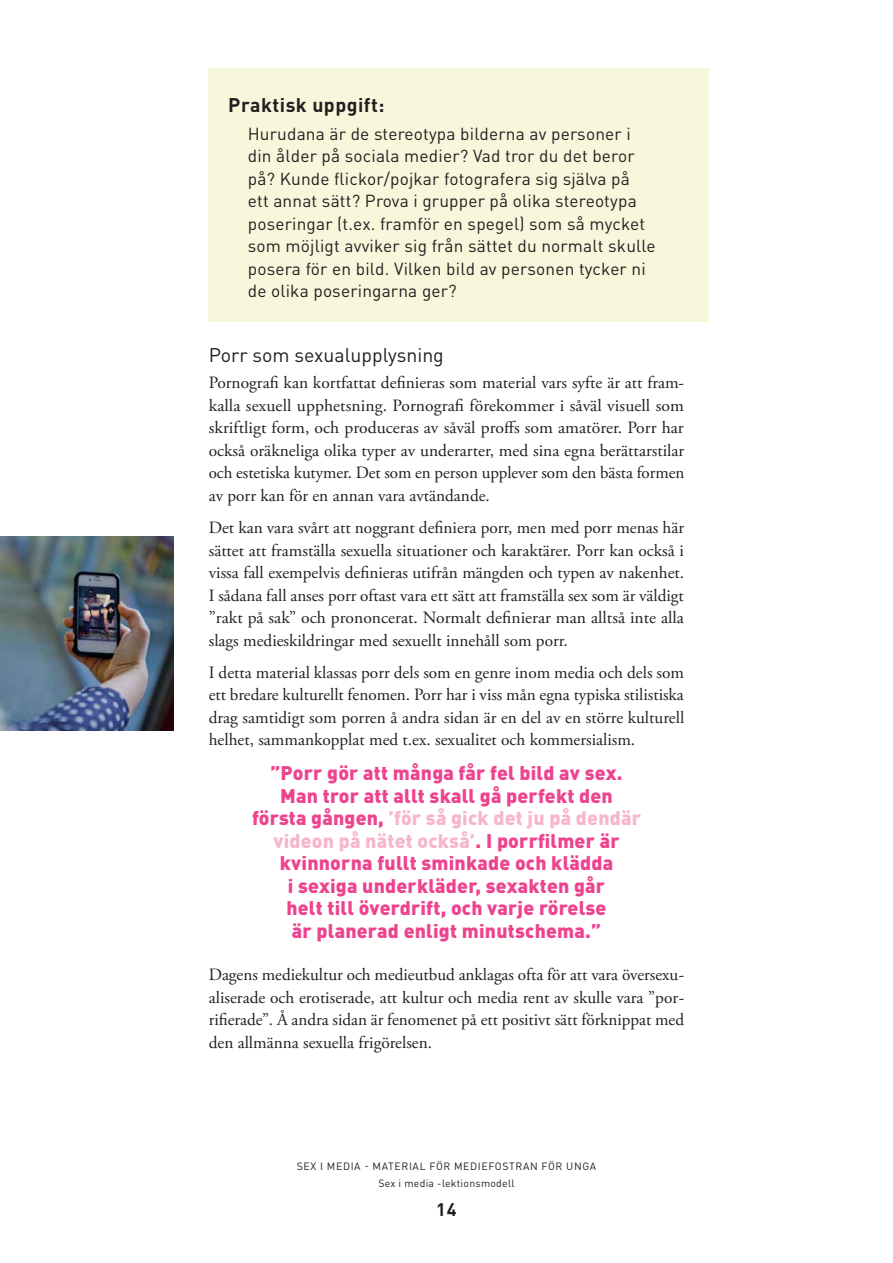
<style>
.page{position:relative;width:893px;height:1263px;background:#fff}
.page>*{position:absolute;margin:0;border:0;box-sizing:border-box;transform-origin:0 0}
.t1{font:900 19.5px/22.5px "DIN Pro";letter-spacing:.01em;color:#ee438f;text-align:center}
.t2{font:19.5px "DIN Pro";color:#231f20}
.t3{font:700 19.5px "DIN Pro";letter-spacing:.025em;color:#231f20}
.t4{font:700 18px "DIN Pro";color:#231f20}
.t5{font:17.25px/22.5px "Adobe Garamond Pro";color:#231f20;text-align:justify}
.t6{font:17.25px/22.5px "DIN Pro";letter-spacing:.01em;color:#231f20}
.t7{font:10.5px/16.5px "DIN Pro";letter-spacing:.06em;color:#231f20;text-align:center}
.s1{color:#f7b6cd}
</style>
<div class="page">
<img style="left:0;top:536px;width:173px;height:194px">
<div style="left:209px;top:68px;width:500px;height:254px;background:#f6f7db"></div>
<p class="t3" style="left:228px;top:91px;width:158px">Praktisk uppgift:</p>
<p class="t6" style="left:248px;top:121px;width:409px">Hurudana är de stereotypa bilderna av personer i din ålder på sociala medier? Vad tror du det beror på? Kunde flickor/pojkar fotografera sig själva på<br>ett annat sätt? Prova i grupper på olika stereotypa poseringar (t.ex. framför en spegel) som så mycket som möjligt avviker sig från sättet du normalt skulle posera för en bild. Vilken bild av personen tycker ni de olika poseringarna ger?</p>
<p class="t2" style="left:209px;top:342px;width:237px">Porr som sexualupplysning</p>
<p class="t5" style="left:209px;top:372px;width:477px">Pornografi kan kortfattat definieras som material vars syfte är att fram&shy;kalla sexuell upphetsning. Pornografi förekommer i såväl visuell som skriftligt form, och produceras av såväl proffs som amatörer. Porr har också oräkneliga olika typer av underarter, med sina egna berättarstilar och estetiska kutymer. Det som en person upplever som den bästa formen av porr kan för en annan vara avtändande.</p>
<p class="t5" style="left:209px;top:517px;width:477px">Det kan vara svårt att noggrant definiera porr, men med porr menas här sättet att framställa sexuella situationer och karaktärer. Porr kan också i vissa fall exempelvis definieras utifrån mängden och typen av nakenhet.<br>I sådana fall anses porr oftast vara ett sätt att framställa sex som är väldigt ”rakt på sak” och prononcerat. Normalt definierar man alltså inte alla slags medieskildringar med sexuellt innehåll som porr.</p>
<p class="t5" style="left:209px;top:662px;width:477px">I detta material klassas porr dels som en genre inom media och dels som ett bredare kulturellt fenomen. Porr har i viss mån egna typiska stilistiska drag samtidigt som porren å andra sidan är en del av en större kulturell helhet, sammankopplat med t.ex. sexualitet och kommersialism.</p>
<p class="t1" style="left:252px;top:761px;width:390px">”Porr gör att många får fel bild av sex.<br>Man tror att allt skall gå perfekt den första gången, <span class="s1">’för så gick det ju på dendär videon på nätet också’</span>. I porrfilmer är kvinnorna fullt sminkade och klädda<br>i sexiga underkläder, sexakten går<br>helt till överdrift, och varje rörelse<br>är planerad enligt minutschema.”</p>
<p class="t5" style="left:209px;top:964px;width:477px">Dagens mediekultur och medieutbud anklagas ofta för att vara översexu&shy;aliserade och erotiserade, att kultur och media rent av skulle vara ”por&shy;rifierade”. Å andra sidan är fenomenet på ett positivt sätt förknippat med den allmänna sexuella frigörelsen.</p>
<p class="t7" style="left:297px;top:1158px;width:301px">Sex i media - Material för mediefostran för unga<br>Sex i media -lektionsmodell</p>
<p class="t4" style="left:436px;top:1197px;width:22px">14</p>
</div>
